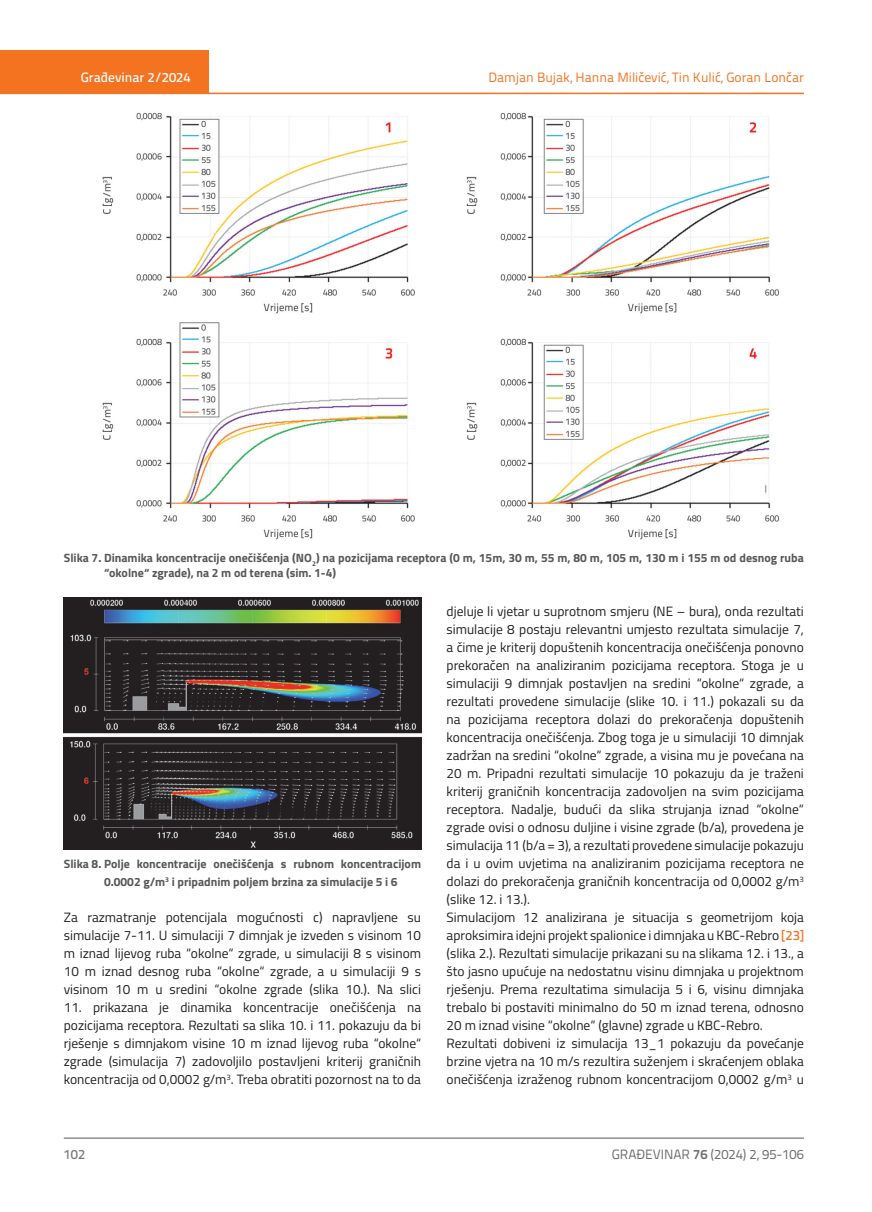
<style>
.page{position:relative;width:872px;height:1212px;background:#fff}
.page>*{position:absolute;margin:0;border:0;box-sizing:border-box;transform-origin:0 0}
.t1{font:13.5px/18px "Titillium";color:#231f20;text-align:justify}
.t2{font:13.5px "Titillium Text 22 L";color:#f47321}
.t3{font:13.5px "Titillium Text 22 L";color:#6c6d70}
.t4{font:500 13.5px "Titillium Text 22 L";color:#fff}
.t5{font:500 13.5px "Titillium Text 22 L";color:#787a7d}
.t6{font:700 12px/18px "Titillium";color:#57585a}
.s1{font-family:"Titillium Text 22 L";font-weight:500;color:#f47321}
.s2{font-weight:700}
</style>
<div class="page">
<div style="left:0;top:50px;width:208px;height:44px;background:#f47321"></div>
<hr style="left:0;top:93px;width:804px;height:1px;background:#f47321">
<hr style="left:64px;top:1138px;width:740px;height:1px;background:#57585a">
<img style="left:102px;top:112px;width:678px;height:428px">
<img style="left:64px;top:598px;width:357px;height:251px">
<p class="t4" style="left:81px;top:67px;width:111px">Građevinar 2/2024</p>
<p class="t2" style="left:488px;top:68px;width:317px">Damjan Bujak, Hanna Miličević, Tin Kulić, Goran Lončar</p>
<p class="t6" style="left:104px;top:550px;width:701px;line-height:15px;text-indent:-40px">Slika 7. Dinamika koncentracije onečišćenja (NO<sub>2</sub>) na pozicijama receptora (0 m, 15m, 30 m, 55 m, 80 m, 105 m, 130 m i 155 m od desnog ruba “okolne“ zgrade), na 2 m od terena (sim. 1-4)</p>
<p class="t6" style="left:104px;top:854px;width:318px;text-indent:-40px">Slika 8. Polje koncentracije onečišćenja s rubnom koncentracijom<br>0.0002 g/m<sup>3</sup> i pripadnim poljem brzina za simulacije 5 i 6</p>
<p class="t1" style="left:64px;top:908px;width:359px">Za razmatranje potencijala mogućnosti c) napravljene su simulacije 7-11. U simulaciji 7 dimnjak je izveden s visinom 10 m iznad lijevog ruba “okolne“ zgrade, u simulaciji 8 s visinom 10 m iznad desnog ruba “okolne“ zgrade, a u simulaciji 9 s visinom 10 m u sredini “okolne zgrade (slika 10.). Na slici</p>
<p class="t1" style="left:64px;top:998px;width:359px">11. prikazana je dinamika koncentracije onečišćenja na pozicijama receptora. Rezultati sa slika 10. i 11. pokazuju da bi rješenje s dimnjakom visine 10 m iznad lijevog ruba “okolne“ zgrade (simulacija 7) zadovoljilo postavljeni kriterij graničnih koncentracija od 0,0002 g/m<sup>3</sup>. Treba obratiti pozornost na to da</p>
<p class="t1" style="left:446px;top:602px;width:359px;text-align:left">djeluje li vjetar u suprotnom smjeru (NE – bura), onda rezultati simulacije 8 postaju relevantni umjesto rezultata simulacije 7, a čime je kriterij dopuštenih koncentracija onečišćenja ponovno prekoračen na analiziranim pozicijama receptora. Stoga je u simulaciji 9 dimnjak postavljen na sredini “okolne“ zgrade, a rezultati provedene simulacije (slike 10. i 11.) pokazali su da na pozicijama receptora dolazi do prekoračenja dopuštenih koncentracija onečišćenja. Zbog toga je u simulaciji 10 dimnjak zadržan na sredini “okolne“ zgrade, a visina mu je povećana na 20 m. Pripadni rezultati simulacije 10 pokazuju da je traženi kriterij graničnih koncentracija zadovoljen na svim pozicijama receptora. Nadalje, budući da slika strujanja iznad “okolne“ zgrade ovisi o odnosu duljine i visine zgrade (b/a), provedena je simulacija 11 (b/a = 3), a rezultati provedene simulacije pokazuju da i u ovim uvjetima na analiziranim pozicijama receptora ne dolazi do prekoračenja graničnih koncentracija od 0,0002 g/m<sup>3 </sup>(slike 12. i 13.).<br>Simulacijom 12 analizirana je situacija s geometrijom koja aproksimira idejni projekt spalionice i dimnjaka u KBC-Rebro <span class="s1">[23] </span>(slika 2.). Rezultati simulacije prikazani su na slikama 12. i 13., a što jasno upućuje na nedostatnu visinu dimnjaka u projektnom rješenju. Prema rezultatima simulacija 5 i 6, visinu dimnjaka trebalo bi postaviti minimalno do 50 m iznad terena, odnosno 20 m iznad visine “okolne“ (glavne) zgrade u KBC-Rebro.<br>Rezultati dobiveni iz simulacija 13_1 pokazuju da povećanje brzine vjetra na 10 m/s rezultira suženjem i skraćenjem oblaka onečišćenja izraženog rubnom koncentracijom 0,0002 g/m<sup>3</sup> u</p>
<p class="t5" style="left:64px;top:1144px;width:23px">102</p>
<p class="t3" style="left:611px;top:1144px;width:194px">GRAĐEVINAR <span class="s2">76</span> (2024) 2, 95-106</p>
</div>
